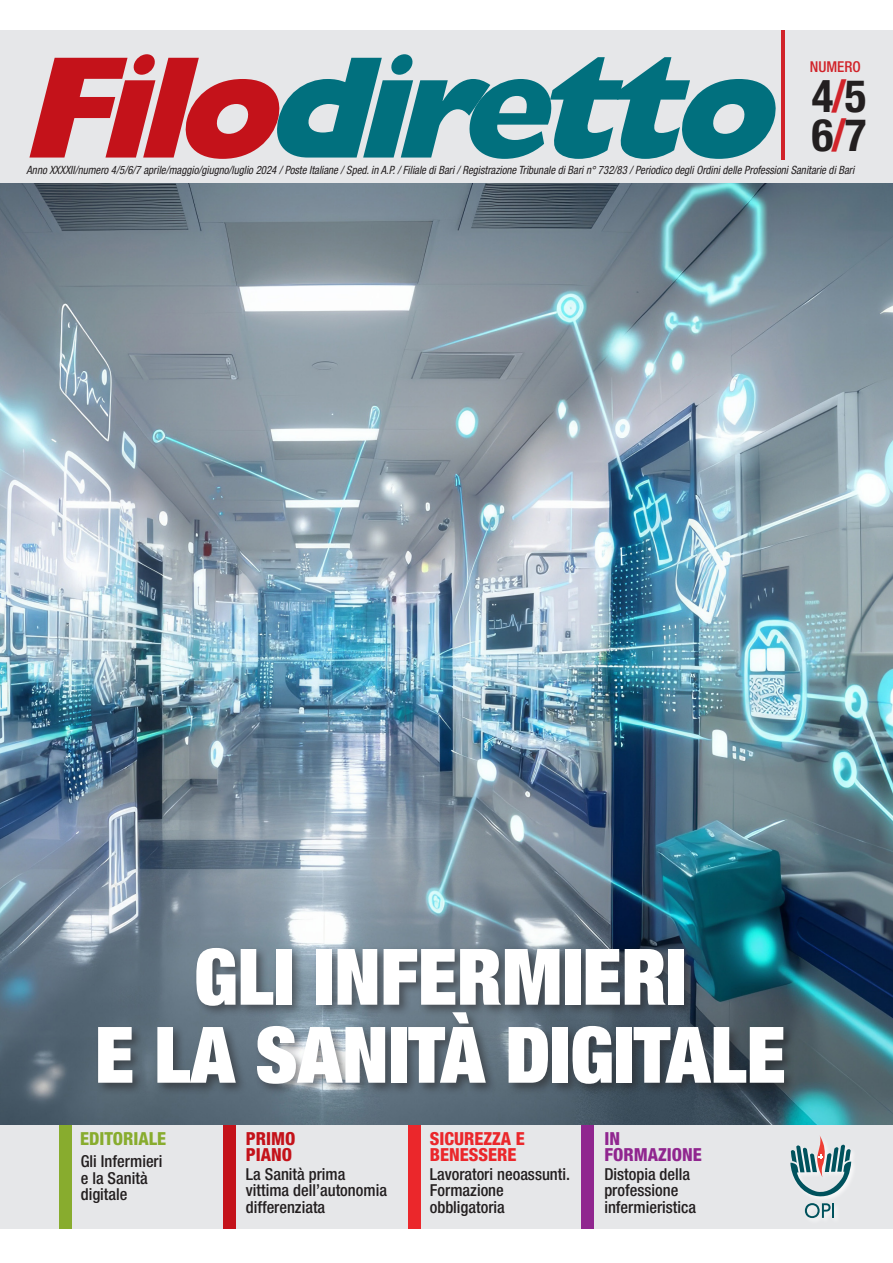
<style>
.page{position:relative;width:893px;height:1263px;background:#fff}
.page>*{position:absolute;margin:0;border:0;box-sizing:border-box;transform-origin:0 0}
.TITOLO{font:900 condensed 78px "Helvetica Neue LT Std";color:#fff}
.paragrafo{font:700 condensed 45px "Helvetica Neue LT Std";color:#231f20}
.t1{font:800 condensed 18px "Helvetica Neue LT Std";color:#eb272b}
.t2{font:800 condensed 18px "Helvetica Neue LT Std";color:#90268f}
.t3{font:800 condensed 18px "Helvetica Neue LT Std";color:#88ac2e}
.t4{font:800 condensed 18px "Helvetica Neue LT Std";color:#c4121a}
.titoli_piede_copertina{font:500 condensed 16.5px/16.2px "Helvetica Neue LT Std";color:#231f20}
.paragrafo-2{font:500 condensed 15px "Helvetica Neue LT Std";color:#d1232a}
.paragrafo-3{font:italic condensed 11.4px "Helvetica Neue LT Std";color:#231f20;scale:.95 1}
.s1{color:#d1232a}
</style>
<div class="page">
<img style="left:0;top:183px;width:893px;height:942px">
<div style="left:95px;top:944px;width:702px;height:153px;background:#231f20;opacity:.5"></div>
<div style="left:0;top:31px;width:893px;height:152px;background:#e6e7e9"></div>
<svg style="left:29px;top:54px;width:747px;height:105px"></svg>
<hr style="left:781px;top:31px;width:3px;height:129px;background:#d1232a">
<div style="left:0;top:1125px;width:893px;height:104px;background:#e6e7e9"></div>
<div style="left:60px;top:1125px;width:12px;height:104px;background:#88ac2e"></div>
<div style="left:223px;top:1125px;width:13px;height:104px;background:#c4121a"></div>
<div style="left:408px;top:1125px;width:13px;height:104px;background:#eb272b"></div>
<div style="left:581px;top:1125px;width:13px;height:104px;background:#90268f"></div>
<svg style="left:790px;top:1136px;width:61px;height:82px"></svg>
<p class="paragrafo-2" style="left:810px;top:58px;width:53px">NUMERO</p>
<p class="paragrafo" style="left:812px;top:69px;width:56px">4<span class="s1">/</span>5</p>
<p class="paragrafo" style="left:812px;top:108px;width:56px">6<span class="s1">/</span>7</p>
<p class="paragrafo-3" style="left:27px;top:163px;width:873px">Anno XXXXII/numero 4/5/6/7 aprile/maggio/giugno/luglio 2024 / Poste Italiane / Sped. in A.P. / Filiale di Bari / Registrazione Tribunale di Bari n° 732/83 / Periodico degli Ordini delle Professioni Sanitarie di Bari</p>
<p class="TITOLO" style="left:194px;top:927px;width:494px">GLI INFERMIERI</p>
<p class="TITOLO" style="left:95px;top:1005px;width:692px">E LA SANITÀ DIGITALE</p>
<p class="t3" style="left:80px;top:1127px;width:87px">EDITORIALE</p>
<p class="titoli_piede_copertina" style="left:81px;top:1153px;width:83px">Gli Infermieri</p>
<p class="titoli_piede_copertina" style="left:81px;top:1169px;width:68px">e la Sanità</p>
<p class="titoli_piede_copertina" style="left:81px;top:1185px;width:48px">digitale</p>
<p class="t4" style="left:246px;top:1127px;width:51px">PRIMO</p>
<p class="t4" style="left:246px;top:1144px;width:48px">PIANO</p>
<p class="titoli_piede_copertina" style="left:246px;top:1166px;width:143px">La Sanità prima vittima dell’autonomia differenziata</p>
<p class="t1" style="left:430px;top:1127px;width:97px">SICUREZZA E</p>
<p class="t1" style="left:430px;top:1144px;width:88px">BENESSERE</p>
<p class="titoli_piede_copertina" style="left:430px;top:1166px;width:142px">Lavoratori neoassunti.</p>
<p class="titoli_piede_copertina" style="left:430px;top:1182px;width:77px">Formazione obbligatoria</p>
<p class="t2" style="left:604px;top:1127px;width:17px">IN</p>
<p class="t2" style="left:604px;top:1144px;width:99px">FORMAZIONE</p>
<p class="titoli_piede_copertina" style="left:604px;top:1166px;width:93px">Distopia della professione infermieristica</p>
</div>
